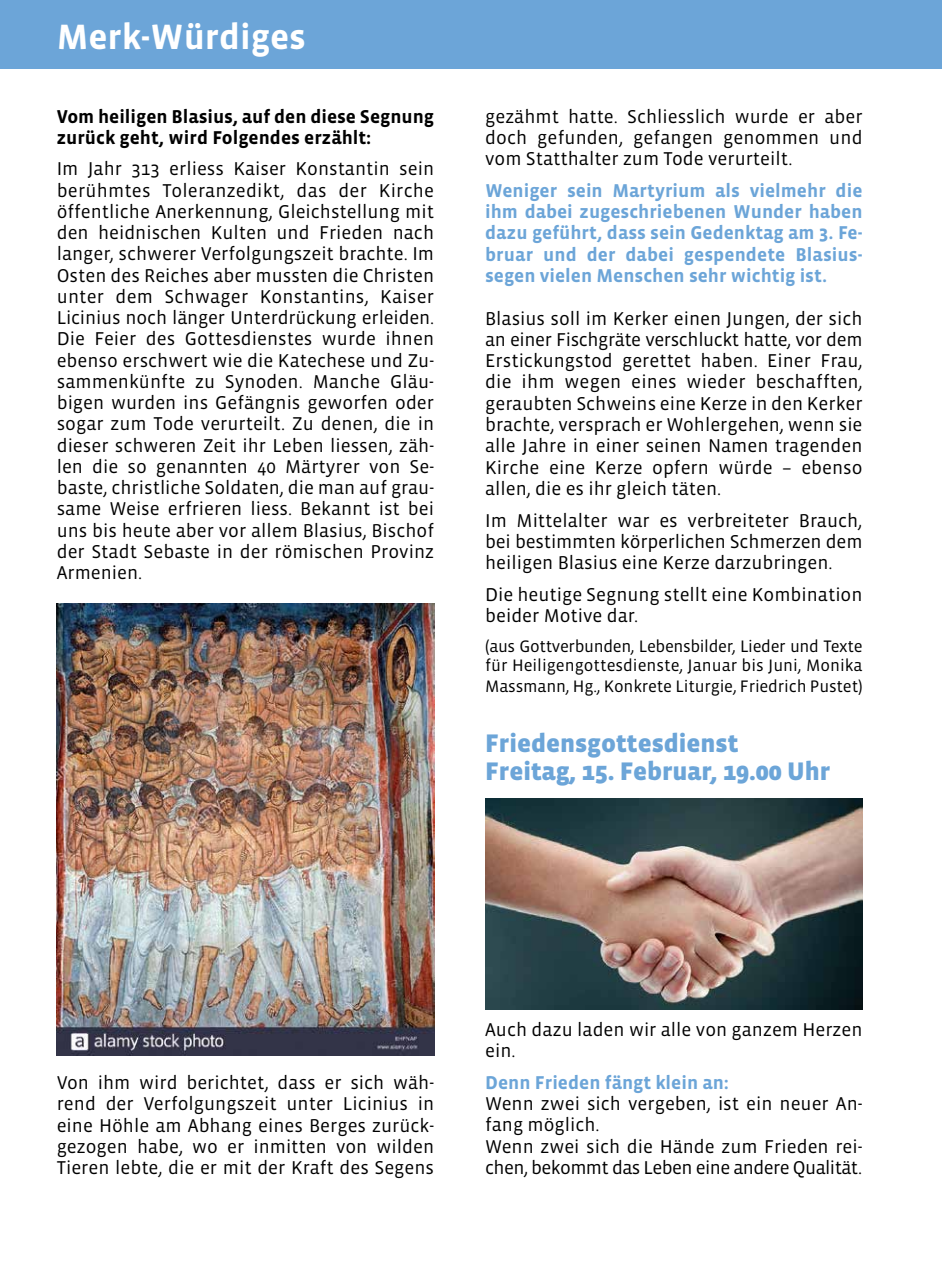
<style>
.page{position:relative;width:942px;height:1276px;background:#fff}
.page>*{position:absolute;margin:0;border:0;box-sizing:border-box;transform-origin:0 0}
.t1{font:700 36px "Vista Sans";color:#fff}
.t2{font:900 26px/28.2px "Vista Sans";color:#6ca5d8}
.t3{font:19px/21.2px "Vista Sans";color:#000;text-align:justify}
.t4{font:700 19px/21.2px "Vista Sans";color:#6ca5d8;text-align:justify}
.t5{font:700 19px/21.2px "Vista Sans";color:#000}
.t6{font:17px/19.2px "Vista Sans";letter-spacing:-.01em;color:#000}
</style>
<div class="page">
<div style="left:0;top:0;width:941px;height:68px;background:#6ca5d8"></div>
<img style="left:57px;top:604px;width:377px;height:451px">
<img style="left:485px;top:798px;width:377px;height:212px">
<h1 class="t1" style="left:57px;top:19px;width:250px">Merk-Würdiges</h1>
<p class="t5" style="left:57px;top:106px;width:379px">Vom heiligen Blasius, auf den diese Segnung zurück geht, wird Folgendes erzählt:</p>
<p class="t3" style="left:57px;top:159px;width:379px">Im Jahr 313 erliess Kaiser Konstantin sein berühmtes Toleranzedikt, das der Kirche öffentliche Anerkennung, Gleichstellung mit den heidnischen Kulten und Frieden nach langer, schwerer Verfolgungszeit brachte. Im Osten des Reiches aber mussten die Christen unter dem Schwager Konstantins, Kaiser Licinius noch länger Unterdrückung erleiden.<br>Die Feier des Gottesdienstes wurde ihnen ebenso erschwert wie die Katechese und Zu&shy;sammenkünfte zu Synoden. Manche Gläu&shy;bigen wurden ins Gefängnis geworfen oder sogar zum Tode verurteilt. Zu denen, die in dieser schweren Zeit ihr Leben liessen, zäh&shy;len die so genannten 40 Märtyrer von Se&shy;baste, christliche Soldaten, die man auf grau&shy;same Weise erfrieren liess. Bekannt ist bei uns bis heute aber vor allem Blasius, Bischof der Stadt Sebaste in der römischen Provinz Armenien.</p>
<p class="t3" style="left:485px;top:106px;width:379px">gezähmt hatte. Schliesslich wurde er aber doch gefunden, gefangen genommen und vom Statthalter zum Tode verurteilt.</p>
<p class="t4" style="left:485px;top:180px;width:379px">Weniger sein Martyrium als vielmehr die ihm dabei zugeschriebenen Wunder haben dazu geführt, dass sein Gedenktag am 3. Fe&shy;bruar und der dabei gespendete Blasius&shy;segen vielen Menschen sehr wichtig ist.</p>
<p class="t3" style="left:485px;top:308px;width:379px">Blasius soll im Kerker einen Jungen, der sich an einer Fischgräte verschluckt hatte, vor dem Erstickungstod gerettet haben. Einer Frau, die ihm wegen eines wieder beschafften, geraubten Schweins eine Kerze in den Kerker brachte, versprach er Wohlergehen, wenn sie alle Jahre in einer seinen Namen tragenden Kirche eine Kerze opfern würde – ebenso allen, die es ihr gleich täten.</p>
<p class="t3" style="left:485px;top:510px;width:379px">Im Mittelalter war es verbreiteter Brauch, bei bestimmten körperlichen Schmerzen dem heiligen Blasius eine Kerze darzubringen.</p>
<p class="t3" style="left:485px;top:584px;width:379px">Die heutige Segnung stellt eine Kombination beider Motive dar.</p>
<p class="t6" style="left:485px;top:636px;width:379px">(aus Gottverbunden, Lebensbilder, Lieder und Texte für Heiligengottesdienste, Januar bis Juni, Monika</p>
<p class="t6" style="left:485px;top:677px;width:379px">Massmann, Hg., Konkrete Liturgie, Friedrich Pustet)</p>
<h2 class="t2" style="left:485px;top:729px;width:346px">Friedensgottesdienst<br>Freitag, 15. Februar, 19.00 Uhr</h2>
<p class="t3" style="left:57px;top:1072px;width:379px">Von ihm wird berichtet, dass er sich wäh&shy;rend der Verfolgungszeit unter Licinius in eine Höhle am Abhang eines Berges zurück&shy;gezogen habe, wo er inmitten von wilden Tieren lebte, die er mit der Kraft des Segens</p>
<p class="t3" style="left:485px;top:1019px;width:379px">Auch dazu laden wir alle von ganzem Herzen ein.</p>
<p class="t4" style="left:485px;top:1072px;width:245px">Denn Frieden fängt klein an:</p>
<p class="t3" style="left:485px;top:1093px;width:379px;text-align:left">Wenn zwei sich vergeben, ist ein neuer An&shy;fang möglich.<br>Wenn zwei sich die Hände zum Frieden rei&shy;chen, bekommt das Leben eine andere Qualität.</p>
</div>
